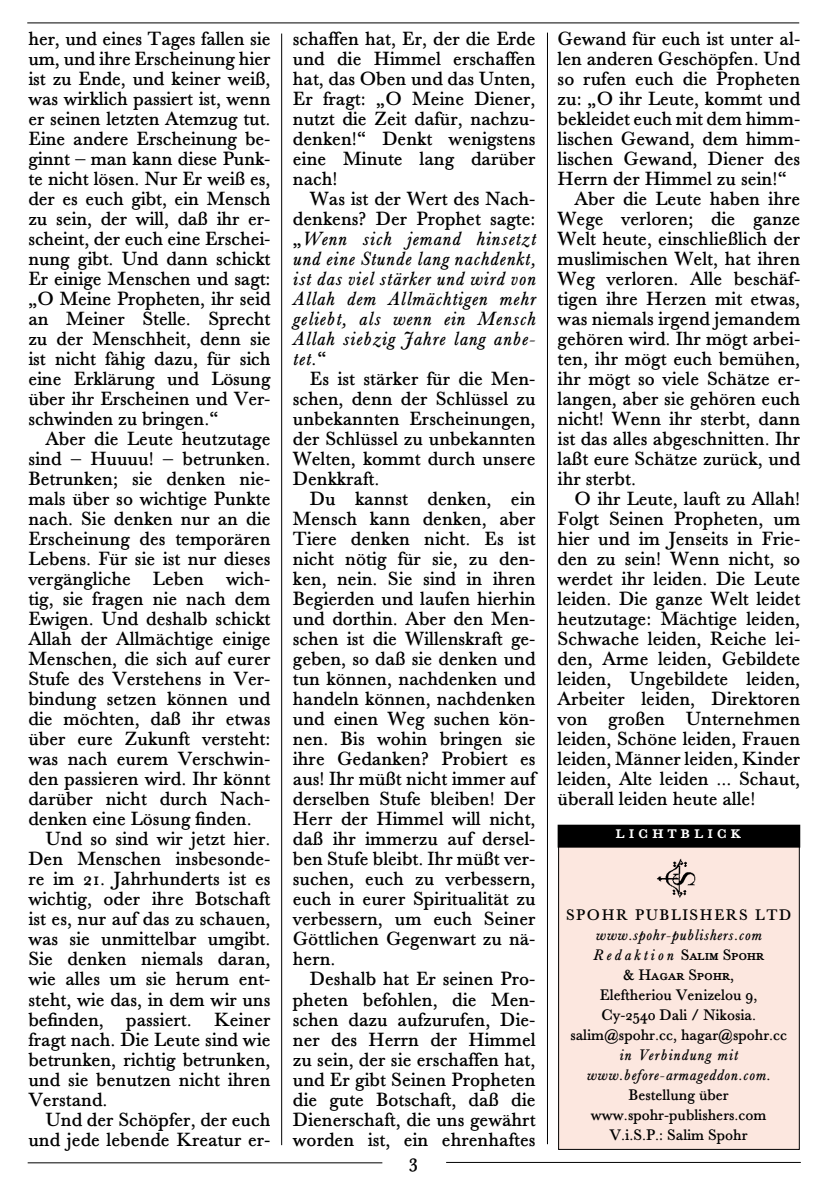
<style>
.page{position:relative;width:840px;height:1191px;background:#fff}
.page>*{position:absolute;margin:0;border:0;box-sizing:border-box;transform-origin:0 0}
.t1{font:20px/20px "Spohr Bleisatz Normal";color:#000;text-align:justify}
.t2{font:20px/20px "Spohr Bleisatz Kursiv";letter-spacing:.05em;color:#000;text-align:justify}
.t3{font:20px "Spohr Bleisatz Kapitaelchen";letter-spacing:.2em;color:#fff}
.t4{font:16px/20px "Spohr Bleisatz Normal";color:#000;text-align:center}
.t5{font:16px/20px "Spohr Bleisatz Kursiv";letter-spacing:.05em;color:#000;text-align:center}
.t6{font:16px/20px "Spohr Bleisatz Kapitaelchen";color:#000;text-align:center}
.s1{font-family:"Spohr Bleisatz Normal"}
.s2{font-family:"Spohr Bleisatz Kursiv"}
</style>
<div class="page">
<hr style="left:27px;top:23px;width:771px;height:1px;background:#000">
<hr style="left:28px;top:1162px;width:354px;height:1px;background:#000">
<hr style="left:446px;top:1162px;width:354px;height:1px;background:#000">
<hr style="left:547px;top:33px;width:1px;height:1111px;background:#000">
<hr style="left:281px;top:34px;width:1px;height:1111px;background:#000">
<div style="left:558px;top:836px;width:240px;height:313px;background:#fce7df"></div>
<div style="left:557px;top:836px;width:242px;height:313px;border:1px solid #000"></div>
<div style="left:558px;top:825px;width:240px;height:21px;background:#000"></div>
<div style="left:557px;top:824px;width:242px;height:23px;border:2px solid #000"></div>
<img style="left:656px;top:858px;width:40px;height:40px">
<p class="t1" style="left:28px;top:30px;width:243px">her, und eines Tages fallen sie um, und ihre Erscheinung hier ist zu Ende, und keiner weiß, was wirklich passiert ist, wenn er seinen letzten Atemzug tut.<br>Eine andere Erscheinung be&shy;ginnt – man kann diese Punk&shy;te nicht lösen. Nur Er weiß es, der es euch gibt, ein Mensch zu sein, der will, daß ihr er&shy;scheint, der euch eine Erschei&shy;nung gibt. Und dann schickt Er einige Menschen und sagt: „O Meine Propheten, ihr seid an Meiner Stelle. Sprecht zu der Menschheit, denn sie ist nicht fähig dazu, für sich eine Erklärung und Lösung über ihr Erscheinen und Ver&shy;schwinden zu bringen.“</p>
<p class="t1" style="left:45px;top:430px;width:226px">Aber die Leute heutzutage</p>
<p class="t1" style="left:28px;top:450px;width:243px">sind – Huuuu! – betrunken.</p>
<p class="t1" style="left:28px;top:470px;width:243px">Betrunken; sie denken nie-</p>
<p class="t1" style="left:28px;top:490px;width:243px">mals über so wichtige Punkte</p>
<p class="t1" style="left:28px;top:510px;width:243px">nach. Sie denken nur an die</p>
<p class="t1" style="left:28px;top:530px;width:243px">Erscheinung des temporären</p>
<p class="t1" style="left:28px;top:550px;width:243px">Lebens. Für sie ist nur dieses</p>
<p class="t1" style="left:28px;top:570px;width:243px">vergängliche Leben wich-</p>
<p class="t1" style="left:28px;top:590px;width:243px">tig, sie fragen nie nach dem</p>
<p class="t1" style="left:28px;top:610px;width:243px">Ewigen. Und deshalb schickt</p>
<p class="t1" style="left:28px;top:630px;width:243px">Allah der Allmächtige einige</p>
<p class="t1" style="left:28px;top:650px;width:243px">Menschen, die sich auf eurer</p>
<p class="t1" style="left:28px;top:670px;width:243px">Stufe des Verstehens in Ver-</p>
<p class="t1" style="left:28px;top:690px;width:243px">bindung setzen können und</p>
<p class="t1" style="left:28px;top:710px;width:243px">die möchten, daß ihr etwas</p>
<p class="t1" style="left:28px;top:730px;width:243px">über eure Zukunft versteht:</p>
<p class="t1" style="left:28px;top:750px;width:243px">was nach eurem Verschwin-</p>
<p class="t1" style="left:28px;top:770px;width:243px">den passieren wird. Ihr könnt</p>
<p class="t1" style="left:28px;top:790px;width:243px">darüber nicht durch Nach-</p>
<p class="t1" style="left:28px;top:810px;width:225px">denken eine Lösung finden.</p>
<p class="t1" style="left:45px;top:830px;width:226px">Und so sind wir jetzt hier.</p>
<p class="t1" style="left:28px;top:850px;width:243px">Den Menschen insbesonde-</p>
<p class="t1" style="left:28px;top:870px;width:243px">re im 21. Jahrhunderts ist es</p>
<p class="t1" style="left:28px;top:890px;width:243px">wichtig, oder ihre Botschaft</p>
<p class="t1" style="left:28px;top:910px;width:243px">ist es, nur auf das zu schauen,</p>
<p class="t1" style="left:28px;top:930px;width:243px">was sie unmittelbar umgibt.</p>
<p class="t1" style="left:28px;top:950px;width:243px">Sie denken niemals daran,</p>
<p class="t1" style="left:28px;top:970px;width:243px">wie alles um sie herum ent-</p>
<p class="t1" style="left:28px;top:990px;width:243px">steht, wie das, in dem wir uns</p>
<p class="t1" style="left:28px;top:1010px;width:243px">befinden, passiert. Keiner</p>
<p class="t1" style="left:28px;top:1030px;width:243px">fragt nach. Die Leute sind wie</p>
<p class="t1" style="left:28px;top:1050px;width:243px">betrunken, richtig betrunken,</p>
<p class="t1" style="left:28px;top:1070px;width:243px">und sie benutzen nicht ihren</p>
<p class="t1" style="left:28px;top:1090px;width:81px">Verstand.</p>
<p class="t1" style="left:45px;top:1110px;width:226px">Und der Schöpfer, der euch</p>
<p class="t1" style="left:28px;top:1130px;width:243px">und jede lebende Kreatur er-</p>
<p class="t1" style="left:293px;top:30px;width:244px">schaffen hat, Er, der die Erde und die Himmel erschaffen hat, das Oben und das Unten, Er fragt: „O Meine Diener, nutzt die Zeit dafür, nachzu&shy;denken!“ Denkt wenigstens eine Minute lang darüber nach!</p>
<p class="t1" style="left:293px;top:190px;width:244px;text-align:right">Was ist der Wert des Nach&shy;denkens? Der Prophet sagte:</p>
<p class="t2" style="left:293px;top:230px;width:244px"><span class="s1">„</span>Wenn sich jemand hinsetzt und eine Stunde lang nachdenkt, ist das viel stärker und wird von Allah dem Allmächtigen mehr geliebt, als wenn ein Mensch Allah siebzig Jahre lang anbe&shy;tet.<span class="s1">“</span></p>
<p class="t1" style="left:293px;top:370px;width:244px;text-indent:17px">Es ist stärker für die Men&shy;schen, denn der Schlüssel zu unbekannten Erscheinungen, der Schlüssel zu unbekannten Welten, kommt durch unsere Denkkraft.</p>
<p class="t1" style="left:293px;top:490px;width:244px;text-indent:17px">Du kannst denken, ein Mensch kann denken, aber Tiere denken nicht. Es ist nicht nötig für sie, zu den&shy;ken, nein. Sie sind in ihren Begierden und laufen hierhin und dorthin. Aber den Men&shy;schen ist die Willenskraft ge&shy;geben, so daß sie denken und tun können, nachdenken und handeln können, nachdenken und einen Weg suchen kön&shy;nen. Bis wohin bringen sie ihre Gedanken? Probiert es aus! Ihr müßt nicht immer auf derselben Stufe bleiben! Der Herr der Himmel will nicht, daß ihr immerzu auf dersel&shy;ben Stufe bleibt. Ihr müßt ver&shy;suchen, euch zu verbessern, euch in eurer Spiritualität zu verbessern, um euch Seiner Göttlichen Gegenwart zu nä&shy;hern.</p>
<p class="t1" style="left:293px;top:970px;width:244px;text-indent:17px">Deshalb hat Er seinen Pro&shy;pheten befohlen, die Men&shy;schen dazu aufzurufen, Die&shy;ner des Herrn der Himmel zu sein, der sie erschaffen hat, und Er gibt Seinen Propheten die gute Botschaft, daß die Dienerschaft, die uns gewährt worden ist, ein ehrenhaftes</p>
<p class="t1" style="left:408px;top:1151px;width:11px">3</p>
<p class="t1" style="left:557px;top:30px;width:244px">Gewand für euch ist unter al-</p>
<p class="t1" style="left:557px;top:50px;width:244px">len anderen Geschöpfen. Und</p>
<p class="t1" style="left:557px;top:70px;width:244px">so rufen euch die Propheten</p>
<p class="t1" style="left:557px;top:90px;width:244px">zu: „O ihr Leute, kommt und</p>
<p class="t1" style="left:557px;top:110px;width:244px">bekleidet euch mit dem himm-</p>
<p class="t1" style="left:557px;top:130px;width:244px">lischen Gewand, dem himm-</p>
<p class="t1" style="left:557px;top:150px;width:244px">lischen Gewand, Diener des</p>
<p class="t1" style="left:557px;top:170px;width:230px">Herrn der Himmel zu sein!“</p>
<p class="t1" style="left:574px;top:190px;width:227px">Aber die Leute haben ihre</p>
<p class="t1" style="left:557px;top:210px;width:244px">Wege verloren; die ganze</p>
<p class="t1" style="left:557px;top:230px;width:244px">Welt heute, einschließlich der</p>
<p class="t1" style="left:557px;top:250px;width:244px">muslimischen Welt, hat ihren</p>
<p class="t1" style="left:557px;top:270px;width:244px">Weg verloren. Alle beschäf-</p>
<p class="t1" style="left:557px;top:290px;width:244px">tigen ihre Herzen mit etwas,</p>
<p class="t1" style="left:557px;top:310px;width:244px">was niemals irgend jemandem</p>
<p class="t1" style="left:557px;top:330px;width:244px">gehören wird. Ihr mögt arbei-</p>
<p class="t1" style="left:557px;top:350px;width:244px">ten, ihr mögt euch bemühen,</p>
<p class="t1" style="left:557px;top:370px;width:244px">ihr mögt so viele Schätze er-</p>
<p class="t1" style="left:557px;top:390px;width:244px">langen, aber sie gehören euch</p>
<p class="t1" style="left:557px;top:410px;width:244px">nicht! Wenn ihr sterbt, dann</p>
<p class="t1" style="left:557px;top:430px;width:244px">ist das alles abgeschnitten. Ihr</p>
<p class="t1" style="left:557px;top:450px;width:244px">laßt eure Schätze zurück, und</p>
<p class="t1" style="left:557px;top:470px;width:80px">ihr sterbt.</p>
<p class="t1" style="left:574px;top:490px;width:227px">O ihr Leute, lauft zu Allah!</p>
<p class="t1" style="left:557px;top:510px;width:244px">Folgt Seinen Propheten, um</p>
<p class="t1" style="left:557px;top:530px;width:244px">hier und im Jenseits in Frie-</p>
<p class="t1" style="left:557px;top:550px;width:244px">den zu sein! Wenn nicht, so</p>
<p class="t1" style="left:557px;top:570px;width:244px">werdet ihr leiden. Die Leute</p>
<p class="t1" style="left:557px;top:590px;width:244px">leiden. Die ganze Welt leidet</p>
<p class="t1" style="left:557px;top:610px;width:244px">heutzutage: Mächtige leiden,</p>
<p class="t1" style="left:557px;top:630px;width:244px">Schwache leiden, Reiche lei-</p>
<p class="t1" style="left:557px;top:650px;width:244px">den, Arme leiden, Gebildete</p>
<p class="t1" style="left:557px;top:670px;width:244px">leiden, Ungebildete leiden,</p>
<p class="t1" style="left:557px;top:690px;width:244px">Arbeiter leiden, Direktoren</p>
<p class="t1" style="left:557px;top:710px;width:244px">von großen Unternehmen</p>
<p class="t1" style="left:557px;top:730px;width:244px">leiden, Schöne leiden, Frauen</p>
<p class="t1" style="left:557px;top:750px;width:244px">leiden, Männer leiden, Kinder</p>
<p class="t1" style="left:557px;top:770px;width:244px">leiden, Alte leiden ... Schaut,</p>
<p class="t1" style="left:557px;top:790px;width:199px">überall leiden heute alle!</p>
<p class="t3" style="left:615px;top:818px;width:127px">lichtblick</p>
<p class="t4" style="left:565px;top:905px;width:24px">Spohr</p>
<p class="t4" style="left:634px;top:905px;width:23px">Publishers</p>
<p class="t4" style="left:754px;top:905px;width:25px">Ltd</p>
<p class="t5" style="left:595px;top:925px;width:167px">www.spohr-publishers.com</p>
<p class="t6" style="left:593px;top:945px;width:172px"><span class="s2">Redaktion</span> Salim Spohr &amp; Hagar Spohr<span class="s1">,</span></p>
<p class="t4" style="left:570px;top:985px;width:218px">Eleftheriou Venizelou 9,<br>Cy-2540 Dali / Nikosia. salim@spohr.cc, hagar@spohr.cc</p>
<p class="t5" style="left:586px;top:1045px;width:185px">in Verbindung mit www.before-armageddon.com<span class="s1">.</span></p>
<p class="t4" style="left:590px;top:1085px;width:177px">Bestellung über www.spohr-publishers.com<br>V.i.S.P.: Salim Spohr</p>
</div>
